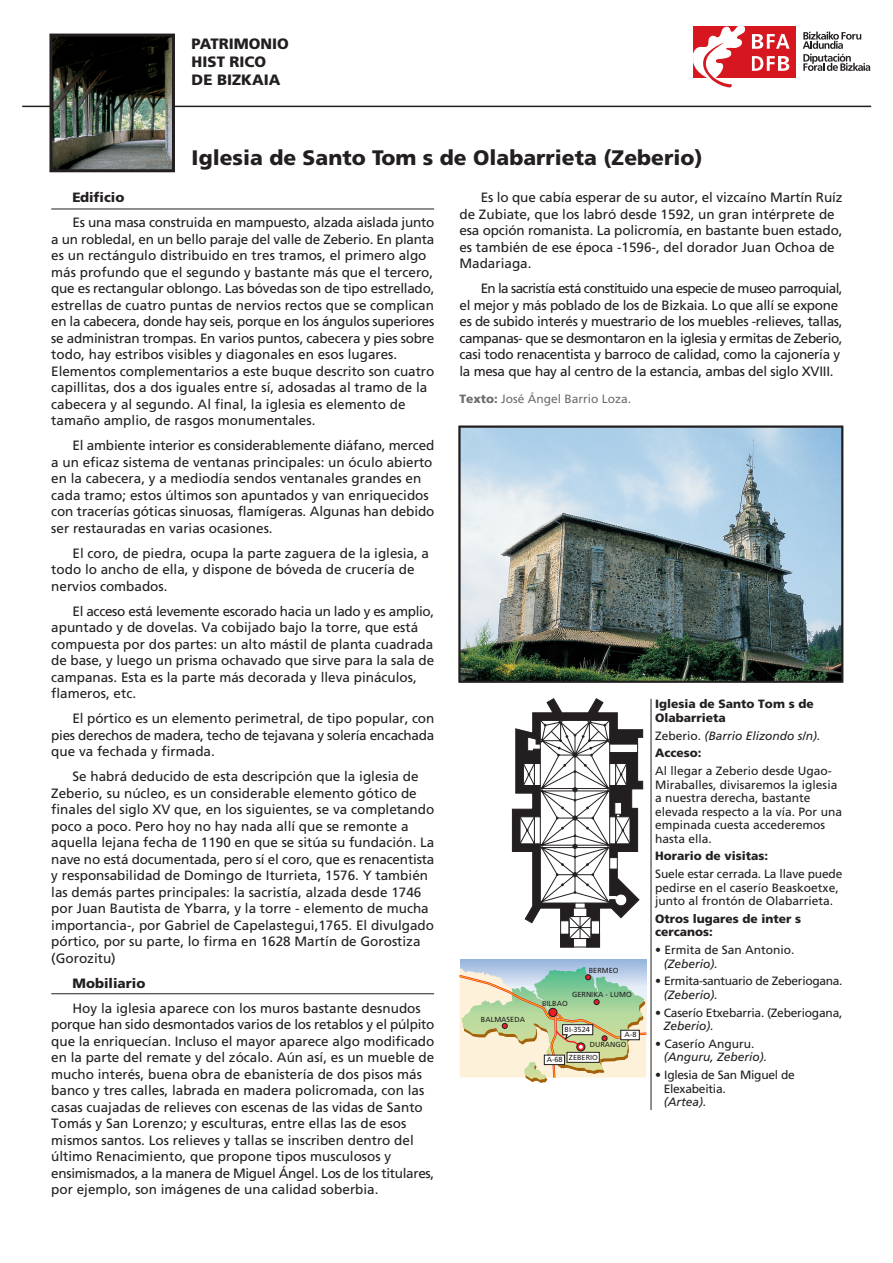
<style>
.page{position:relative;width:893px;height:1263px;background:#fff}
.page>*{position:absolute;margin:0;border:0;box-sizing:border-box;transform-origin:0 0}
.t1{font:900 21px "Frutiger";color:#231f20}
.t2{font:900 15px/18px "Frutiger";color:#231f20}
.t3{font:13.5px/16.5px "Frutiger";color:#231f20}
.t4{font:13.5px/16.5px "Frutiger";letter-spacing:-.025em;color:#231f20}
.t5{font:900 13.5px "Frutiger";color:#231f20}
.t6{font:12px/13.5px "Frutiger";color:#231f20}
.t7{font:italic 12px/17.7px "Frutiger";color:#231f20}
.t8{font:900 12px/13.5px "Frutiger";color:#231f20}
.t9{font:12px/13.5px "Frutiger";letter-spacing:-.02em;color:#231f20}
.t10{font:12px "Frutiger";letter-spacing:-.025em;color:#231f20}
.t11{font:12px "Frutiger";color:#6c6d70}
.t12{font:7.35px "Frutiger";color:#231f20}
.s1{font-weight:900}
.s2{font-style:normal}
.s3{font-weight:900;font-style:normal}
</style>
<div class="page">
<div style="left:693px;top:27px;width:103px;height:51px;background:#d7171f"></div>
<svg style="left:693px;top:27px;width:52px;height:60px"></svg>
<svg style="left:802px;top:32px;width:68px;height:39px"></svg>
<svg style="left:752px;top:34px;width:37px;height:15px"></svg>
<svg style="left:752px;top:56px;width:37px;height:15px"></svg>
<hr style="left:22px;top:106px;width:849px;height:1px;background:#231f20">
<img style="left:53px;top:38px;width:118px;height:130px">
<div style="left:49px;top:34px;width:126px;height:138px;border:3px solid #231f20"></div>
<img style="left:461px;top:429px;width:379px;height:251px">
<div style="left:458px;top:426px;width:385px;height:257px;border:2px solid #231f20"></div>
<hr style="left:51px;top:209px;width:383px;height:1px;background:#231f20">
<div style="left:460px;top:960px;width:186px;height:27px;background:#a1bce0"></div>
<svg style="left:459px;top:967px;width:188px;height:116px;background:#cdd6b4"></svg>
<div style="left:567px;top:1052px;width:32px;height:11px;background:#fff;border:1px solid #231f20"></div>
<hr style="left:650px;top:699px;width:1px;height:411px;background:#231f20">
<svg style="left:512px;top:698px;width:131px;height:249px"></svg>
<hr style="left:51px;top:993px;width:383px;height:1px;background:#231f20">
<p class="t2" style="left:192px;top:36px;width:99px">PATRIMONIO<br>HIST RICO<br>DE BIZKAIA</p>
<h1 class="t1" style="left:192px;top:149px;width:512px">Iglesia de Santo Tom s de Olabarrieta (Zeberio)</h1>
<p class="t3" style="left:459px;top:190px;width:384px;text-indent:21px">Es lo que cabía esperar de su autor, el vizcaíno Martín Ruíz de Zubiate, que los labró desde 1592, un gran intérprete de esa opción romanista. La policromía, en bastante buen estado, es también de ese época -1596-, del dorador Juan Ochoa de Madariaga.</p>
<p class="t4" style="left:459px;top:281px;width:384px;text-indent:21px">En la sacristía está constituido una especie de museo parroquial, el mejor y más poblado de los de Bizkaia. Lo que allí se expone es de subido interés y muestrario de los muebles -relieves, tallas, campanas- que se desmontaron en la iglesia y ermitas de Zeberio, casi todo renacentista y barroco de calidad, como la cajonería y la mesa que hay al centro de la estancia, ambas del siglo XVIII.</p>
<p class="t5" style="left:72px;top:192px;width:53px">Edificio</p>
<p class="t3" style="left:51px;top:215px;width:384px;text-indent:21px">Es una masa construida en mampuesto, alzada aislada junto a un robledal, en un bello paraje del valle de Zeberio. En planta es un rectángulo distribuido en tres tramos, el primero algo más profundo que el segundo y bastante más que el tercero, que es rectangular oblongo. Las bóvedas son de tipo estrellado, estrellas de cuatro puntas de nervios rectos que se complican en la cabecera, donde hay seis, porque en los ángulos superiores se administran trompas. En varios puntos, cabecera y pies sobre todo, hay estribos visibles y diagonales en esos lugares.<br>Elementos complementarios a este buque descrito son cuatro capillitas, dos a dos iguales entre sí, adosadas al tramo de la cabecera y al segundo. Al final, la iglesia es elemento de tamaño amplio, de rasgos monumentales.</p>
<p class="t3" style="left:51px;top:438px;width:384px;text-indent:21px">El ambiente interior es considerablemente diáfano, merced a un eficaz sistema de ventanas principales: un óculo abierto en la cabecera, y a mediodía sendos ventanales grandes en cada tramo; estos últimos son apuntados y van enriquecidos con tracerías góticas sinuosas, flamígeras. Algunas han debido ser restauradas en varias ocasiones.</p>
<p class="t3" style="left:51px;top:546px;width:379px;text-indent:21px">El coro, de piedra, ocupa la parte zaguera de la iglesia, a todo lo ancho de ella, y dispone de bóveda de crucería de nervios combados.</p>
<p class="t3" style="left:51px;top:604px;width:384px;text-indent:21px">El acceso está levemente escorado hacia un lado y es amplio, apuntado y de dovelas. Va cobijado bajo la torre, que está compuesta por dos partes: un alto mástil de planta cuadrada de base, y luego un prisma ochavado que sirve para la sala de campanas. Esta es la parte más decorada y lleva pináculos, flameros, etc.</p>
<p class="t3" style="left:51px;top:711px;width:384px;text-align:justify;text-indent:21px">El pórtico es un elemento perimetral, de tipo popular, con pies derechos de madera, techo de tejavana y solería encachada que va fechada y firmada.</p>
<p class="t3" style="left:51px;top:769px;width:384px;text-indent:21px">Se habrá deducido de esta descripción que la iglesia de Zeberio, su núcleo, es un considerable elemento gótico de finales del siglo XV que, en los siguientes, se va completando poco a poco. Pero hoy no hay nada allí que se remonte a aquella lejana fecha de 1190 en que se sitúa su fundación. La nave no está documentada, pero sí el coro, que es renacentista y responsabilidad de Domingo de Iturrieta, 1576. Y también las demás partes principales: la sacristía, alzada desde 1746 por Juan Bautista de Ybarra, y la torre - elemento de mucha importancia-, por Gabriel de Capelastegui,1765. El divulgado pórtico, por su parte, lo firma en 1628 Martín de Gorostiza (Gorozitu)</p>
<p class="t5" style="left:72px;top:978px;width:74px">Mobiliario</p>
<p class="t3" style="left:51px;top:1001px;width:384px;text-indent:21px">Hoy la iglesia aparece con los muros bastante desnudos porque han sido desmontados varios de los retablos y el púlpito que la enriquecían. Incluso el mayor aparece algo modificado en la parte del remate y del zócalo. Aún así, es un mueble de mucho interés, buena obra de ebanistería de dos pisos más banco y tres calles, labrada en madera policromada, con las casas cuajadas de relieves con escenas de las vidas de Santo Tomás y San Lorenzo; y esculturas, entre ellas las de esos mismos santos. Los relieves y tallas se inscriben dentro del último Renacimiento, que propone tipos musculosos y ensimismados, a la manera de Miguel Ángel. Los de los titulares, por ejemplo, son imágenes de una calidad soberbia.</p>
<p class="t11" style="left:459px;top:394px;width:173px"><span class="s1">Texto:</span> José Ángel Barrio Loza.</p>
<p class="t8" style="left:655px;top:698px;width:160px">Iglesia de Santo Tom s de<br>Olabarrieta</p>
<p class="t7" style="left:655px;top:728px;width:167px"><span class="s2">Zeberio.</span> (Barrio Elizondo s/n).<br><span class="s3">Acceso:</span></p>
<p class="t6" style="left:655px;top:765px;width:188px">Al llegar a Zeberio desde Ugao-<br>Miraballes, divisaremos la iglesia a nuestra derecha, bastante elevada respecto a la vía. Por una empinada cuesta accederemos hasta ella.</p>
<p class="t8" style="left:655px;top:850px;width:115px">Horario de visitas:</p>
<p class="t6" style="left:655px;top:868px;width:189px">Suele estar cerrada. La llave puede pedirse en el caserío Beaskoetxe, junto al frontón de Olabarrieta.</p>
<p class="t8" style="left:655px;top:913px;width:148px">Otros lugares de inter s cercanos:</p>
<p class="t6" style="left:655px;top:944px;width:141px">• Ermita de San Antonio.</p>
<p class="t7" style="left:663px;top:956px;width:56px">(Zeberio).</p>
<p class="t10" style="left:655px;top:976px;width:189px">• Ermita-santuario de Zeberiogana.</p>
<p class="t7" style="left:663px;top:987px;width:56px">(Zeberio).</p>
<p class="t9" style="left:655px;top:1007px;width:189px">• Caserío Etxebarria. (Zeberiogana,</p>
<p class="t7" style="left:663px;top:1018px;width:52px">Zeberio).</p>
<p class="t6" style="left:655px;top:1038px;width:101px">• Caserío Anguru.</p>
<p class="t7" style="left:663px;top:1049px;width:105px">(Anguru, Zeberio).</p>
<p class="t9" style="left:663px;top:1069px;width:133px;text-indent:-9px">• Iglesia de San Miguel de<br>Elexabeitia.</p>
<p class="t7" style="left:663px;top:1094px;width:44px">(Artea).</p>
<p class="t12" style="left:588px;top:967px;width:31px">BERMEO</p>
<p class="t12" style="left:572px;top:992px;width:61px">GERNIKA - LUMO</p>
<p class="t12" style="left:542px;top:1001px;width:27px">BILBAO</p>
<p class="t12" style="left:481px;top:1017px;width:46px">BALMASEDA</p>
<p class="t12" style="left:564px;top:1027px;width:27px">BI-3524</p>
<p class="t12" style="left:569px;top:1054px;width:31px">ZEBERIO</p>
<p class="t12" style="left:624px;top:1032px;width:13px">A-8</p>
<p class="t12" style="left:589px;top:1042px;width:38px">DURANGO</p>
<p class="t12" style="left:547px;top:1057px;width:17px">A-68</p>
</div>
